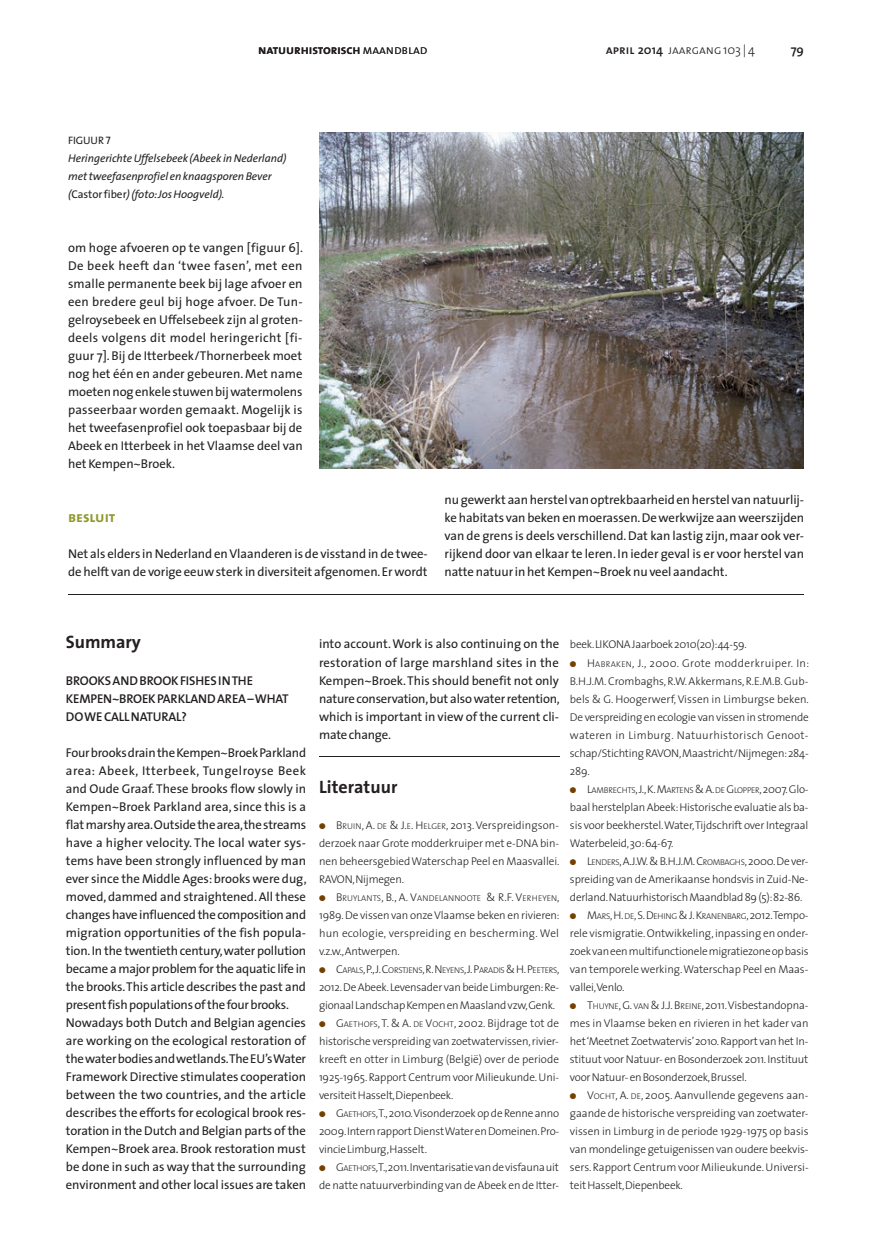
<style>
.page{position:relative;width:872px;height:1234px;background:#fff}
.page>*{position:absolute;margin:0;border:0;box-sizing:border-box;transform-origin:0 0}
.t1{font:700 18px "The Sans";color:#231f20}
.t2{font:15px "The Sans Bold Caps";letter-spacing:-.005em;color:#91992f}
.t3{font:12.75px/18px "The Sans";letter-spacing:-.005em;color:#231f20;text-align:justify}
.t4{font:600 12.75px/18px "The Sans";letter-spacing:-.015em;color:#231f20}
.t5{font:12.75px "The Sans Semi Bold Caps";letter-spacing:-.005em;color:#231f20}
.t6{font:12.75px "The Sans Light Caps";letter-spacing:-.005em;color:#231f20}
.t7{font:300 11.25px/18px "The Sans";letter-spacing:-.02em;color:#231f20;text-align:justify}
.t8{font:italic 11.25px/18px "The Sans";letter-spacing:-.005em;color:#231f20}
.t9{font:10.8px "The Sans Caps";letter-spacing:-.005em;color:#231f20}
.t10{font:300 8.4px "The Sans";letter-spacing:-.025em;color:#231f20}
.t11{font:300 8.4px "The Sans";letter-spacing:.015em;color:#231f20}
.s1{font-family:"The Sans Light Caps"}
.s2{font-family:"The Sans Semi Bold Caps"}
.s3{font-family:"The Sans";font-weight:600}
.s4{font-family:"The Sans";font-weight:300}
.s5{font-style:normal}
.s6{color:#754100}
.s7{font-style:inherit}
.s8{font-size:8.4px}
.s9{font-size:11.25px}
</style>
<div class="page">
<img style="left:319px;top:132px;width:485px;height:336px">
<hr style="left:319px;top:756px;width:240px;height:1px;background:#231f20">
<hr style="left:68px;top:594px;width:735px;height:1px;background:#231f20">
<p class="t5" style="left:258px;top:39px;width:171px">natuurhistorisch<span class="s1">maandblad</span></p>
<p class="t6" style="left:606px;top:39px;width:151px"><span class="s2">april</span> <span class="s3">2014</span> jaargang <span class="s4">103 | 4</span></p>
<p class="t4" style="left:790px;top:40px;width:15px">79</p>
<p class="t9" style="left:68px;top:131px;width:44px">FIGUUR 7</p>
<p class="t8" style="left:68px;top:149px;width:220px">Heringerichte Uffelsebeek (Abeek in Nederland) met tweefasenprofiel en knaagsporen Bever (<span class="s5">Castor fiber</span>) (foto: Jos Hoogveld).</p>
<p class="t3" style="left:68px;top:238px;width:236px">om hoge afvoeren op te vangen [figuur 6].<br>De beek heeft dan ‘twee fasen’, met een smalle permanente beek bij lage afvoer en een bredere geul bij hoge afvoer. De Tun&shy;gelroysebeek en Uffelsebeek zijn al groten&shy;deels volgens dit model heringericht [fi&shy;guur 7]. Bij de Itterbeek/Thornerbeek moet nog het één en ander gebeuren. Met name moeten nog enkele stuwen bij watermolens passeerbaar worden gemaakt. Mogelijk is het tweefasenprofiel ook toepasbaar bij de Abeek en Itterbeek in het Vlaamse deel van het Kempen~Broek.</p>
<p class="t2" style="left:68px;top:504px;width:49px">besluit</p>
<p class="t3" style="left:68px;top:544px;width:361px">Net als elders in Nederland en Vlaanderen is de visstand in de twee&shy;de helft van de vorige eeuw sterk in diversiteit afgenomen. Er wordt</p>
<p class="t3" style="left:444px;top:490px;width:361px">nu gewerkt aan herstel van optrekbaarheid en herstel van natuurlij&shy;ke habitats van beken en moerassen. De werkwijze aan weerszijden van de grens is deels verschillend. Dat kan lastig zijn, maar ook ver&shy;rijkend door van elkaar te leren. In ieder geval is er voor herstel van natte natuur in het Kempen~Broek nu veel aandacht.</p>
<h1 class="t1" style="left:66px;top:627px;width:76px">Summary</h1>
<p class="t4" style="left:66px;top:670px;width:224px">BROOKS AND BROOK FISHES IN THE<br>KEMPEN~BROEK PARKLAND AREA – WHAT<br>DO WE CALL NATURAL?</p>
<p class="t3" style="left:66px;top:742px;width:242px;text-align:left">Four brooks drain the Kempen~Broek Parkland area: Abeek, Itterbeek, Tungelroyse Beek and Oude Graaf. These brooks flow slowly in Kempen~Broek Parkland area, since this is a flat marshy area. Outside the area, the streams have a higher velocity. The local water sys&shy;tems have been strongly influenced by man ever since the Middle Ages: brooks were dug, moved, dammed and straightened. All these changes have influenced the composition and migration opportunities of the fish popula&shy;tion. In the twentieth century, water pollution became a major problem for the aquatic life in the brooks. This article describes the past and present fish populations of the four brooks.<br>Nowadays both Dutch and Belgian agencies are working on the ecological restoration of the water bodies and wetlands. The EU’s Water Framework Directive stimulates cooperation between the two countries, and the article describes the efforts for ecological brook res&shy;toration in the Dutch and Belgian parts of the Kempen~Broek area. Brook restoration must be done in such as way that the surrounding environment and other local issues are taken</p>
<p class="t3" style="left:319px;top:634px;width:242px">into account. Work is also continuing on the restoration of large marshland sites in the Kempen~Broek. This should benefit not only nature conservation, but also water retention, which is important in view of the current cli&shy;mate change.</p>
<h1 class="t1" style="left:319px;top:771px;width:80px">Literatuur</h1>
<p class="t7" style="left:319px;top:815px;width:242px"><span class="s6">●</span> <span class="s7">B</span><span class="s8">RUIN</span><span class="s7">, A.</span> <span class="s8">DE</span> <span class="s7">&amp; J.</span><span class="s8">E</span><span class="s7">. H</span><span class="s8">ELGER</span>, 2013. Verspreidingson&shy;derzoek naar Grote modderkruiper met e-DNA bin&shy;nen beheersgebied Waterschap Peel en Maasvallei.<br>RAVON, Nijmegen.</p>
<p class="t11" style="left:319px;top:890px;width:242px"><span class="s6">●</span> <span class="s9">B</span>RUYLANTS<span class="s9">, B., A. V</span>ANDELANNOOTE <span class="s9">&amp; R.F. V</span>ERHEYEN<span class="s9">,</span></p>
<p class="t7" style="left:319px;top:905px;width:242px"><span class="s7">1989.</span> De vissen van onze Vlaamse beken en rivieren: hun ecologie, verspreiding en bescherming. Wel v.z.w., Antwerpen.</p>
<p class="t10" style="left:319px;top:962px;width:242px"><span class="s6">●</span> <span class="s9">C</span>APALS<span class="s9">, P., J. C</span>ORSTJENS<span class="s9">, R. N</span>EYENS<span class="s9">, J. P</span>ARADIS <span class="s9">&amp; H. P</span>EETERS<span class="s9">,</span></p>
<p class="t7" style="left:319px;top:977px;width:242px"><span class="s7">2012.</span> De Abeek. Levensader van beide Limburgen: Re&shy;gionaal Landschap Kempen en Maasland vzw, Genk.</p>
<p class="t7" style="left:319px;top:1013px;width:242px"><span class="s6">●</span> <span class="s7">G</span><span class="s8">AETHOFS</span><span class="s7">, T. &amp; A.</span> <span class="s8">DE</span> <span class="s7">V</span><span class="s8">OCHT</span><span class="s7">, 2002.</span> Bijdrage tot de historische verspreiding van zoetwatervissen, rivier&shy;kreeft en otter in Limburg (België) over de periode 1925-1965. Rapport Centrum voor Milieukunde. Uni&shy;versiteit Hasselt, Diepenbeek.</p>
<p class="t7" style="left:319px;top:1103px;width:242px"><span class="s6">●</span> <span class="s7">G</span><span class="s8">AETHOFS</span><span class="s7">, T., 2010.</span> Visonderzoek op de Renne anno 2009. Intern rapport Dienst Water en Domeinen. Pro&shy;vincie Limburg, Hasselt.</p>
<p class="t7" style="left:319px;top:1157px;width:241px"><span class="s6">●</span> <span class="s7">G</span><span class="s8">AETHOFS</span><span class="s7">, T., 2011.</span> Inventarisatie van de visfauna uit de natte natuurverbinding van de Abeek en de Itter-</p>
<p class="t7" style="left:570px;top:635px;width:178px">beek. LIKONA Jaarboek 2010(20):44-59.</p>
<p class="t7" style="left:570px;top:653px;width:241px"><span class="s6">●</span> <span class="s7">H</span><span class="s8">ABRAKEN</span><span class="s7">, J., 2000</span>. Grote modderkruiper. In:<br>B.H.J.M. Crombaghs, R.W. Akkermans, R.E.M.B. Gub&shy;bels &amp; G. Hoogerwerf, Vissen in Limburgse beken.<br>De verspreiding en ecologie van vissen in stromende wateren in Limburg. Natuurhistorisch Genoot&shy;schap/Stichting RAVON, Maastricht/Nijmegen: 284- 289.</p>
<p class="t10" style="left:570px;top:782px;width:240px"><span class="s6">●</span> <span class="s9">L</span>AMBRECHTS<span class="s9">, J., K. M</span>ARTENS <span class="s9">&amp; A.</span> DE <span class="s9">G</span>LOPPER<span class="s9">, 2007.</span> <span class="s9">Glo-</span></p>
<p class="t7" style="left:570px;top:797px;width:240px">baal herstelplan Abeek: Historische evaluatie als ba&shy;sis voor beekherstel. Water, Tijdschrift over Integraal Waterbeleid, 30: 64-67.</p>
<p class="t7" style="left:570px;top:851px;width:240px"><span class="s6">●</span> <span class="s7">L</span><span class="s8">ENDERS</span><span class="s7">, A.J.W. &amp; B.H.J.M. C</span><span class="s8">ROMBAGHS</span><span class="s7">, 2000</span>. De ver&shy;spreiding van de Amerikaanse hondsvis in Zuid-Ne&shy;derland. Natuurhistorisch Maandblad 89 (5): 82-86.</p>
<p class="t10" style="left:570px;top:908px;width:240px"><span class="s6">●</span> <span class="s9">M</span>ARS<span class="s9">, H.</span> DE<span class="s9">, S. D</span>EHING <span class="s9">&amp; J. K</span>RANENBARG<span class="s9">, 2012.</span> <span class="s9">Tempo-</span></p>
<p class="t7" style="left:570px;top:923px;width:240px">rele vismigratie. Ontwikkeling, inpassing en onder&shy;zoek van een multifunctionele migratiezone op basis van temporele werking. Waterschap Peel en Maas&shy;vallei, Venlo.</p>
<p class="t7" style="left:570px;top:995px;width:240px"><span class="s6">●</span> <span class="s7">T</span><span class="s8">HUYNE</span><span class="s7">, G.</span> <span class="s8">VAN</span> <span class="s7">&amp; J.J. B</span><span class="s8">REINE</span><span class="s7">, 2011.</span> Visbestandopna&shy;mes in Vlaamse beken en rivieren in het kader van het ‘Meetnet Zoetwatervis’ 2010. Rapport van het In&shy;stituut voor Natuur- en Bosonderzoek 2011. Instituut voor Natuur- en Bosonderzoek, Brussel.</p>
<p class="t7" style="left:570px;top:1085px;width:240px"><span class="s6">●</span> <span class="s7">V</span><span class="s8">OCHT</span><span class="s7">, A.</span> <span class="s8">DE</span><span class="s7">, 2005.</span> Aanvullende gegevens aan&shy;gaande de historische verspreiding van zoetwater&shy;vissen in Limburg in de periode 1929-1975 op basis van mondelinge getuigenissen van oudere beekvis&shy;sers. Rapport Centrum voor Milieukunde. Universi&shy;teit Hasselt, Diepenbeek.</p>
</div>
